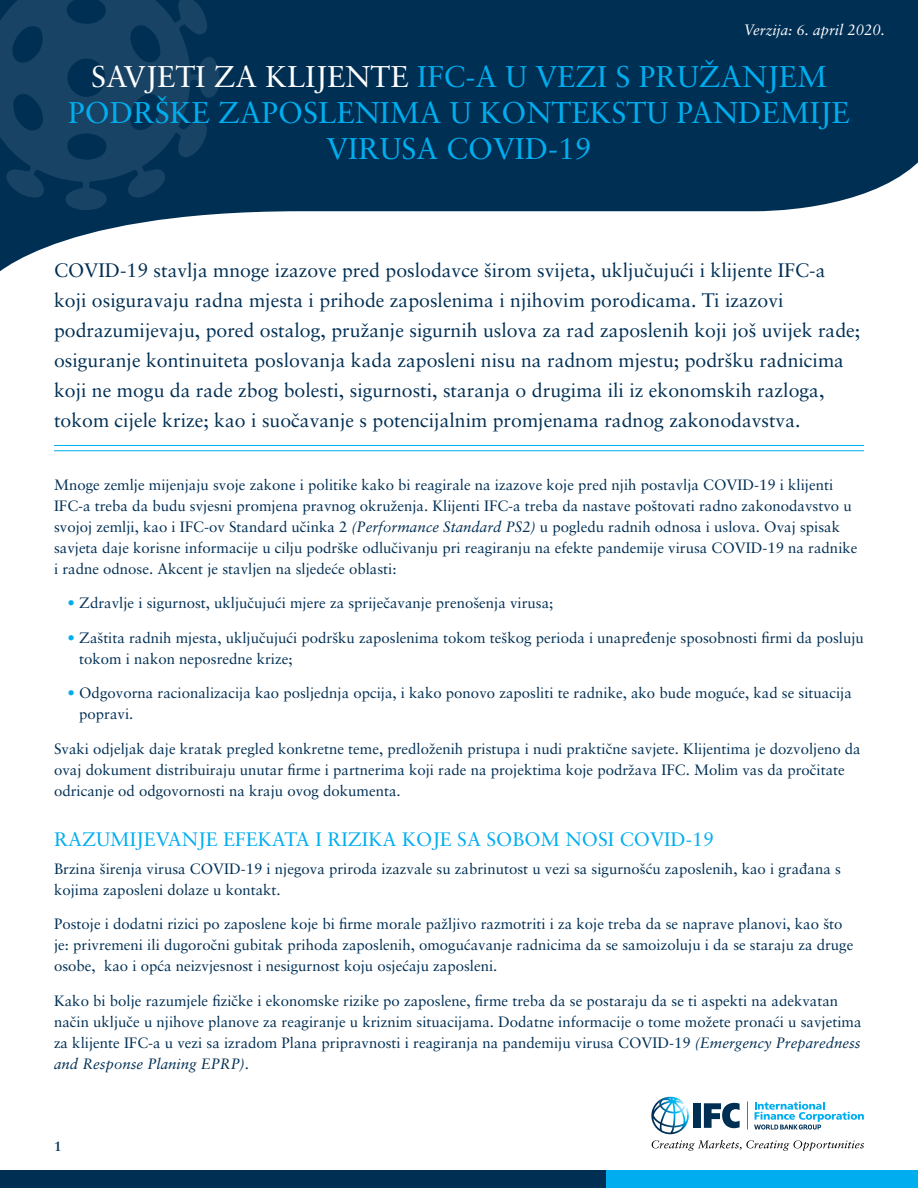
<style>
.page{position:relative;width:918px;height:1188px;background:#fff}
.page>*{position:absolute;margin:0;border:0;box-sizing:border-box;transform-origin:0 0}
.t1{font:30px/36px "Sabon LT Pro";color:#00aeef;text-align:center}
.t2{font:19.5px/30px "Sabon LT Pro";color:#002f54}
.t3{font:19.5px "Sabon LT Pro";color:#00aeef}
.t4{font:15px/21px "Sabon LT Pro";color:#002f54}
.t5{font:italic 15px "Sabon LT Pro";color:#fff}
.t6{font:700 13.5px "Sabon LT Pro";color:#002f54}
.s1{color:#fff}
.s2{font-style:italic}
.s3{color:#00aeef}
</style>
<div class="page">
<div style="left:0;top:1170px;width:606px;height:18px;background:#002f54"></div>
<div style="left:606px;top:1170px;width:312px;height:18px;background:#00aeef"></div>
<svg style="left:0;top:0;width:918px;height:272px;fill:#002f54"></svg>
<svg style="left:0;top:0;width:220px;height:211px;background:#0f3b5e"></svg>
<hr style="left:54px;top:445px;width:810px;height:1px;background:#00aeef">
<hr style="left:54px;top:450px;width:810px;height:1px;background:#00aeef">
<div style="left:694px;top:1103px;width:7px;height:25px;background:#002f54"></div>
<svg style="left:651px;top:1097px;width:38px;height:37px"></svg>
<svg style="left:704px;top:1103px;width:36px;height:25px"></svg>
<svg style="left:747px;top:1101px;width:1px;height:29px"></svg>
<svg style="left:754px;top:1102px;width:110px;height:28px"></svg>
<svg style="left:652px;top:1140px;width:212px;height:11px"></svg>
<p class="t5" style="left:744px;top:21px;width:143px">Verzija: 6. april 2020.</p>
<h1 class="t1" style="left:68px;top:58px;width:783px"><span class="s1">SAVJETI ZA KLIJENTE</span> IFC-A U VEZI S PRUŽANJEM<br>PODRŠKE ZAPOSLENIMA U KONTEKSTU PANDEMIJE<br>VIRUSA COVID-19</h1>
<p class="t2" style="left:54px;top:255px;width:808px">COVID-19 stavlja mnoge izazove pred poslodavce širom svijeta, uključujući i klijente IFC-a koji osiguravaju radna mjesta i prihode zaposlenima i njihovim porodicama. Ti izazovi podrazumijevaju, pored ostalog, pružanje sigurnih uslova za rad zaposlenih koji još uvijek rade; osiguranje kontinuiteta poslovanja kada zaposleni nisu na radnom mjestu; podršku radnicima koji ne mogu da rade zbog bolesti, sigurnosti, staranja o drugima ili iz ekonomskih razloga, tokom cijele krize; kao i suočavanje s potencijalnim promjenama radnog zakonodavstva.</p>
<p class="t4" style="left:54px;top:473px;width:805px">Mnoge zemlje mijenjaju svoje zakone i politike kako bi reagirale na izazove koje pred njih postavlja COVID-19 i klijenti IFC-a treba da budu svjesni promjena pravnog okruženja. Klijenti IFC-a treba da nastave poštovati radno zakonodavstvo u svojoj zemlji, kao i IFC-ov Standard učinka 2 <span class="s2">(Performance Standard PS2)</span> u pogledu radnih odnosa i uslova. Ovaj spisak savjeta daje korisne informacije u cilju podrške odlučivanju pri reagiranju na efekte pandemije virusa COVID-19 na radnike i radne odnose. Akcent je stavljen na sljedeće oblasti:</p>
<p class="t4" style="left:68px;top:592px;width:487px"><span class="s3">•</span> Zdravlje i sigurnost, uključujući mjere za spriječavanje prenošenja virusa;</p>
<p class="t4" style="left:79px;top:626px;width:786px;text-indent:-12px"><span class="s3">•</span> Zaštita radnih mjesta, uključujući podršku zaposlenima tokom teškog perioda i unapređenje sposobnosti firmi da posluju tokom i nakon neposredne krize;</p>
<p class="t4" style="left:79px;top:682px;width:774px;text-indent:-12px"><span class="s3">•</span> Odgovorna racionalizacija kao posljednja opcija, i kako ponovo zaposliti te radnike, ako bude moguće, kad se situacija popravi.</p>
<p class="t4" style="left:54px;top:737px;width:808px">Svaki odjeljak daje kratak pregled konkretne teme, predloženih pristupa i nudi praktične savjete. Klijentima je dozvoljeno da ovaj dokument distribuiraju unutar firme i partnerima koji rade na projektima koje podržava IFC. Molim vas da pročitate odricanje od odgovornosti na kraju ovog dokumenta.</p>
<h2 class="t3" style="left:54px;top:827px;width:661px">RAZUMIJEVANJE EFEKATA I RIZIKA KOJE SA SOBOM NOSI COVID-19</h2>
<p class="t4" style="left:54px;top:858px;width:788px">Brzina širenja virusa COVID-19 i njegova priroda izazvale su zabrinutost u vezi sa sigurnošću zaposlenih, kao i građana s kojima zaposleni dolaze u kontakt.</p>
<p class="t4" style="left:54px;top:913px;width:801px">Postoje i dodatni rizici po zaposlene koje bi firme morale pažljivo razmotriti i za koje treba da se naprave planovi, kao što je: privremeni ili dugoročni gubitak prihoda zaposlenih, omogućavanje radnicima da se samoizoluju i da se staraju za druge osobe, kao i opća neizvjesnost i nesigurnost koju osjećaju zaposleni.</p>
<p class="t4" style="left:54px;top:990px;width:809px">Kako bi bolje razumjele fizičke i ekonomske rizike po zaposlene, firme treba da se postaraju da se ti aspekti na adekvatan način uključe u njihove planove za reagiranje u kriznim situacijama. Dodatne informacije o tome možete pronaći u savjetima za klijente IFC-a u vezi sa izradom Plana pripravnosti i reagiranja na pandemiju virusa COVID-19 <span class="s2">(Emergency Preparedness and Response Planing EPRP)</span>.</p>
<p class="t6" style="left:54px;top:1138px;width:9px">1</p>
</div>
